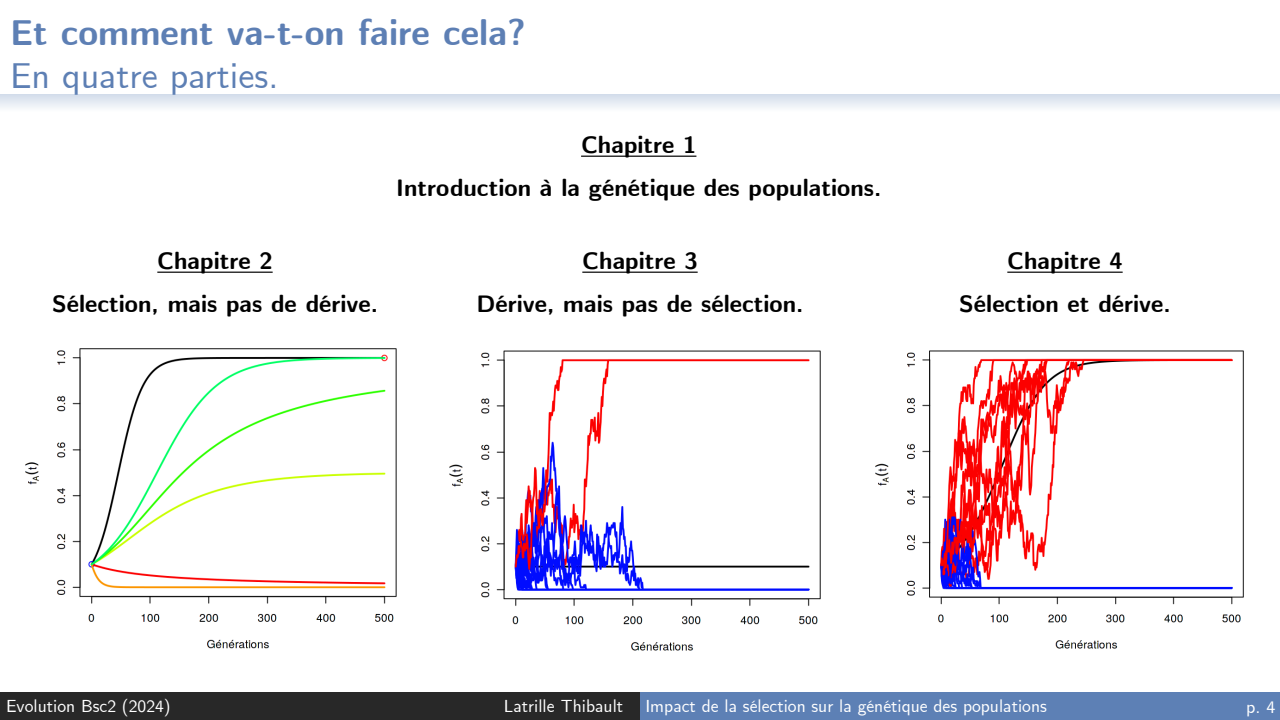
<style>
.page{position:relative;width:1280px;height:720px;background:#fff}
.page>*{position:absolute;margin:0;border:0;box-sizing:border-box;transform-origin:0 0}
.t1{font:700 36px "CMU Sans Serif";color:#5d7fb4}
.t2{font:36px "CMU Sans Serif";color:#5d7fb4}
.Page_number{font:700 24px/42.5px "CMU Sans Serif";color:#000;text-align:center}
.t3{font:18px "CMU Sans Serif";color:#fff}
.t4{font:17.55px "CMU Sans Serif";color:#fff}
</style>
<div class="page">
<svg style="left:0;top:94px;width:1280px;height:14px"></svg>
<div style="left:0;top:692px;width:640px;height:28px;background:#282828"></div>
<div style="left:640px;top:692px;width:640px;height:28px;background:#5d80b5"></div>
<hr style="left:581px;top:156px;width:115px;height:1px;background:#000">
<img style="left:875px;top:350px;width:369px;height:299px">
<img style="left:449px;top:350px;width:372px;height:301px">
<hr style="left:157px;top:272px;width:116px;height:1px;background:#000">
<hr style="left:582px;top:272px;width:116px;height:1px;background:#000">
<hr style="left:1007px;top:272px;width:116px;height:1px;background:#000">
<img style="left:25px;top:348px;width:372px;height:301px">
<p class="t1" style="left:10px;top:11px;width:517px">Et comment va-t-on faire cela?</p>
<p class="t2" style="left:10px;top:56px;width:270px">En quatre parties.</p>
<p class="Page_number" style="left:396px;top:126px;width:487px">Chapitre 1<br>Introduction à la génétique des populations.</p>
<p class="Page_number" style="left:52px;top:242px;width:327px">Chapitre 2<br>Sélection, mais pas de dérive.</p>
<p class="Page_number" style="left:477px;top:242px;width:329px">Chapitre 3<br>Dérive, mais pas de sélection.</p>
<p class="Page_number" style="left:959px;top:242px;width:213px">Chapitre 4<br>Sélection et dérive.</p>
<p class="t4" style="left:6px;top:696px;width:166px">Evolution Bsc2 (2024)</p>
<p class="t4" style="left:504px;top:696px;width:121px">Latrille Thibault</p>
<p class="t4" style="left:645px;top:696px;width:403px">Impact de la sélection sur la génétique des populations</p>
<p class="t3" style="left:1246px;top:697px;width:31px">p. 4</p>
</div>
